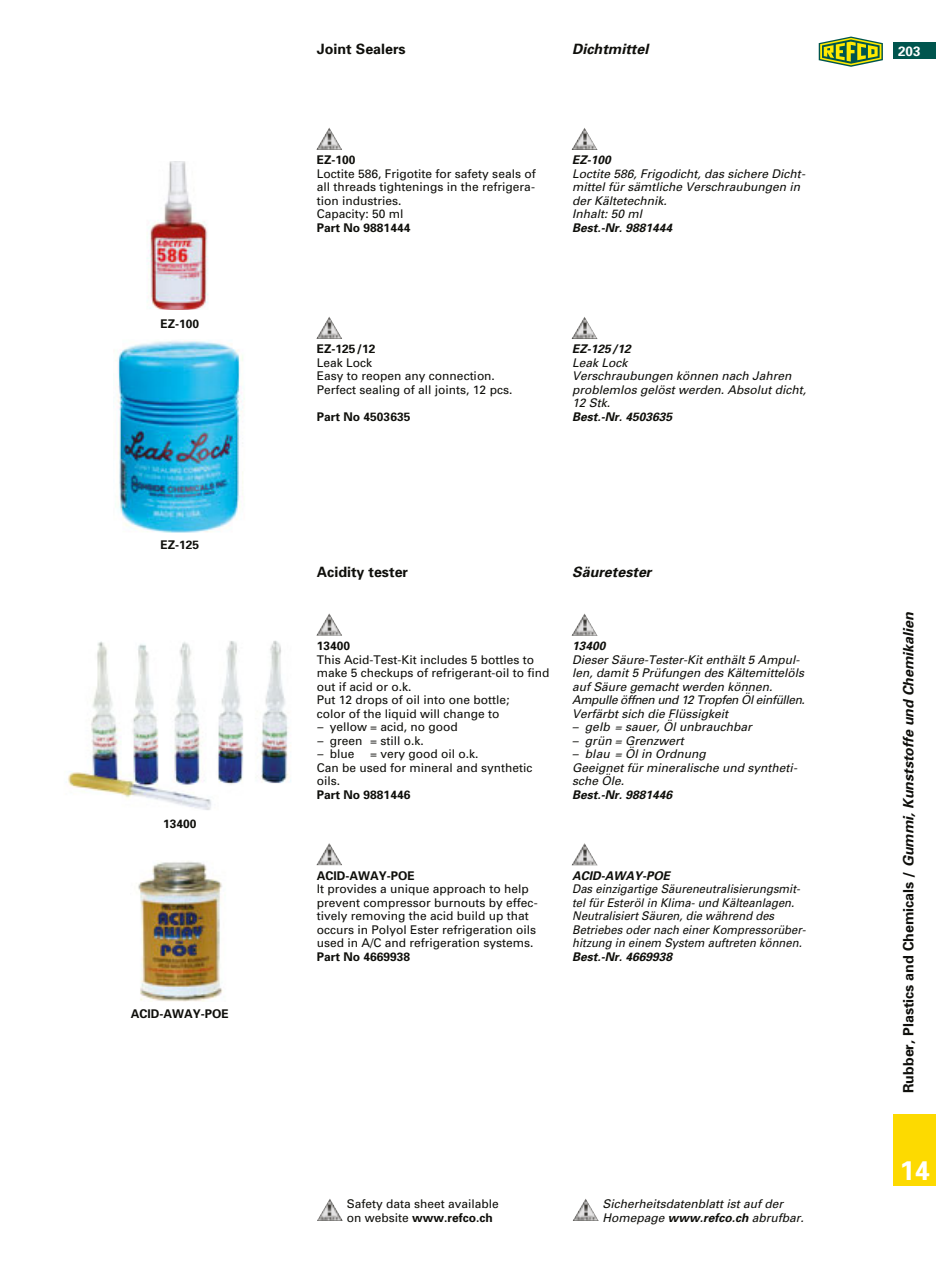
<style>
.page{position:relative;width:936px;height:1263px;background:#fff}
.page>*{position:absolute;margin:0;border:0;box-sizing:border-box;transform-origin:0 0}
.t1{font:700 27px "Univers";color:#fff}
.t2{font:italic 700 14.25px "Univers";color:#0f0f0b}
.t3{font:700 14.25px "Univers";color:#0f0f0b}
.t4{font:700 13.5px "Univers";color:#fff}
.t5{font:12px/13.5px "Univers";color:#0f0f0b}
.t6{font:italic 12px/13.5px "Univers";color:#0f0f0b}
.t7{font:italic 12px/13.5px "Univers";color:#0f0f0b;scale:.94 1}
.t8{font:700 12px "Univers";color:#0f0f0b}
.t9{font:italic 700 12px "Univers";color:#0f0f0b}
.s1{font-style:italic}
.s2{font-weight:700}
.s3{font-style:normal}
</style>
<div class="page">
<svg style="left:849px;top:36px;width:34px;height:25px"></svg>
<svg style="left:818px;top:37px;width:64px;height:30px"></svg>
<div style="left:893px;top:43px;width:42px;height:16px;background:#00554e"></div>
<div style="left:893px;top:1114px;width:42px;height:72px;background:#fdda00"></div>
<img style="left:118px;top:341px;width:127px;height:192px">
<img style="left:147px;top:162px;width:62px;height:147px">
<img style="left:138px;top:861px;width:85px;height:140px">
<img style="left:68px;top:640px;width:223px;height:170px">
<img style="left:316px;top:127px;width:26px;height:23px">
<img style="left:316px;top:316px;width:26px;height:23px">
<img style="left:571px;top:128px;width:26px;height:22px">
<img style="left:571px;top:317px;width:26px;height:22px">
<svg style="left:572px;top:1199px;width:27px;height:22px"></svg>
<img style="left:317px;top:1199px;width:26px;height:22px">
<img style="left:316px;top:613px;width:26px;height:23px">
<svg style="left:317px;top:865px;width:25px;height:1px"></svg>
<img style="left:316px;top:843px;width:26px;height:22px">
<img style="left:571px;top:613px;width:26px;height:23px">
<svg style="left:571px;top:864px;width:27px;height:2px"></svg>
<img style="left:571px;top:843px;width:26px;height:22px">
<p class="t8" style="left:160px;top:319px;width:40px">EZ-100</p>
<p class="t8" style="left:160px;top:541px;width:40px">EZ-125</p>
<p class="t8" style="left:163px;top:819px;width:35px">13400</p>
<p class="t8" style="left:131px;top:1009px;width:99px">ACID-AWAY-POE</p>
<p class="t3" style="left:317px;top:44px;width:90px">Joint Sealers</p>
<p class="t2" style="left:572px;top:44px;width:78px">Dichtmittel</p>
<p class="t8" style="left:317px;top:156px;width:40px">EZ-100</p>
<p class="t5" style="left:317px;top:168px;width:220px">Loctite 586, Frigotite for safety seals of all threads tightenings in the refrigera&shy;tion industries.<br>Capacity: 50 ml</p>
<p class="t8" style="left:317px;top:223px;width:95px">Part No 9881444</p>
<p class="t9" style="left:572px;top:156px;width:40px">EZ-100</p>
<p class="t6" style="left:572px;top:168px;width:234px">Loctite 586, Frigodicht, das sichere Dicht&shy;mittel für sämtliche Verschraubungen in der Kältetechnik.<br>Inhalt: 50 ml</p>
<p class="t9" style="left:572px;top:223px;width:101px">Best.-Nr. 9881444</p>
<p class="t8" style="left:317px;top:345px;width:60px">EZ-125/12</p>
<p class="t5" style="left:317px;top:357px;width:197px">Leak Lock<br>Easy to reopen any connection.<br>Perfect sealing of all joints, 12 pcs.</p>
<p class="t8" style="left:317px;top:412px;width:95px">Part No 4503635</p>
<p class="t9" style="left:572px;top:345px;width:60px">EZ-125/12</p>
<p class="t6" style="left:572px;top:357px;width:235px">Leak Lock<br>Verschraubungen können nach Jahren problemlos gelöst werden. Absolut dicht,<br>12 Stk.</p>
<p class="t9" style="left:572px;top:412px;width:101px">Best.-Nr. 4503635</p>
<p class="t3" style="left:317px;top:567px;width:93px">Acidity tester</p>
<p class="t2" style="left:572px;top:567px;width:81px">Säuretester</p>
<p class="t8" style="left:317px;top:641px;width:35px">13400</p>
<p class="t5" style="left:317px;top:654px;width:234px">This Acid-Test-Kit includes 5 bottles to make 5 checkups of refrigerant-oil to find out if acid or o.k.<br>Put 12 drops of oil into one bottle;<br>color of the liquid will change to</p>
<p class="t5" style="left:317px;top:721px;width:142px"><span class="s1">–</span> yellow = acid, no good</p>
<p class="t5" style="left:317px;top:735px;width:108px"><span class="s1">–</span> green = still o.k.</p>
<p class="t5" style="left:317px;top:748px;width:39px"><span class="s1">–</span> blue</p>
<p class="t5" style="left:317px;top:748px;width:217px;text-indent:53px">= very good oil o.k.<br>Can be used for mineral and synthetic oils.</p>
<p class="t8" style="left:317px;top:790px;width:95px">Part No 9881446</p>
<p class="t9" style="left:572px;top:641px;width:35px">13400</p>
<p class="t6" style="left:572px;top:654px;width:234px">Dieser Säure-Tester-Kit enthält 5 Ampul&shy;len, damit 5 Prüfungen des Kältemittelöls auf Säure gemacht werden können.<br>Ampulle öffnen und 12 Tropfen Öl ein füllen.<br>Verfärbt sich die Flüssigkeit</p>
<p class="t6" style="left:572px;top:721px;width:181px">– gelb = sauer, Öl unbrauchbar</p>
<p class="t6" style="left:572px;top:735px;width:113px">– grün = Grenzwert</p>
<p class="t6" style="left:572px;top:748px;width:226px">– blau = Öl in Ordnung<br>Geeignet für mineralische und syntheti&shy;sche Öle.</p>
<p class="t9" style="left:572px;top:790px;width:101px">Best.-Nr. 9881446</p>
<p class="t8" style="left:317px;top:871px;width:99px">ACID-AWAY-POE</p>
<p class="t5" style="left:317px;top:883px;width:222px">It provides a unique approach to help prevent compressor burnouts by effec&shy;tively removing the acid build up that occurs in Polyol Ester refrigeration oils used in A/C and refrigeration systems.</p>
<p class="t8" style="left:317px;top:952px;width:95px">Part No 4669938</p>
<p class="t9" style="left:572px;top:871px;width:99px">ACID-AWAY-POE</p>
<p class="t7" style="left:572px;top:883px;width:250px">Das einzigartige Säureneutralisierungsmit&shy;tel für Esteröl in Klima- und Kälteanlagen.<br>Neutralisiert Säuren, die während des<br>Be triebes oder nach einer Kompressorüber&shy;hitzung in einem System auftreten können.</p>
<p class="t9" style="left:572px;top:952px;width:101px">Best.-Nr. 4669938</p>
<p class="t5" style="left:347px;top:1198px;width:153px">Safety data sheet available on website <span class="s2">www.refco.ch</span></p>
<p class="t6" style="left:602px;top:1198px;width:203px">Sicherheitsdatenblatt ist auf der<br>Homepage <span class="s2">www.refco.ch</span> abrufbar.</p>
<p class="t4" style="left:898px;top:47px;width:24px">203</p>
<p class="t2" style="left:903px;top:1093px;width:482px;rotate:-90deg"><span class="s3">Rubber, Plastics and Chemicals /</span> Gummi, Kunststoffe und Chemikalien</p>
<h1 class="t1" style="left:899px;top:1161px;width:32px">14</h1>
</div>
